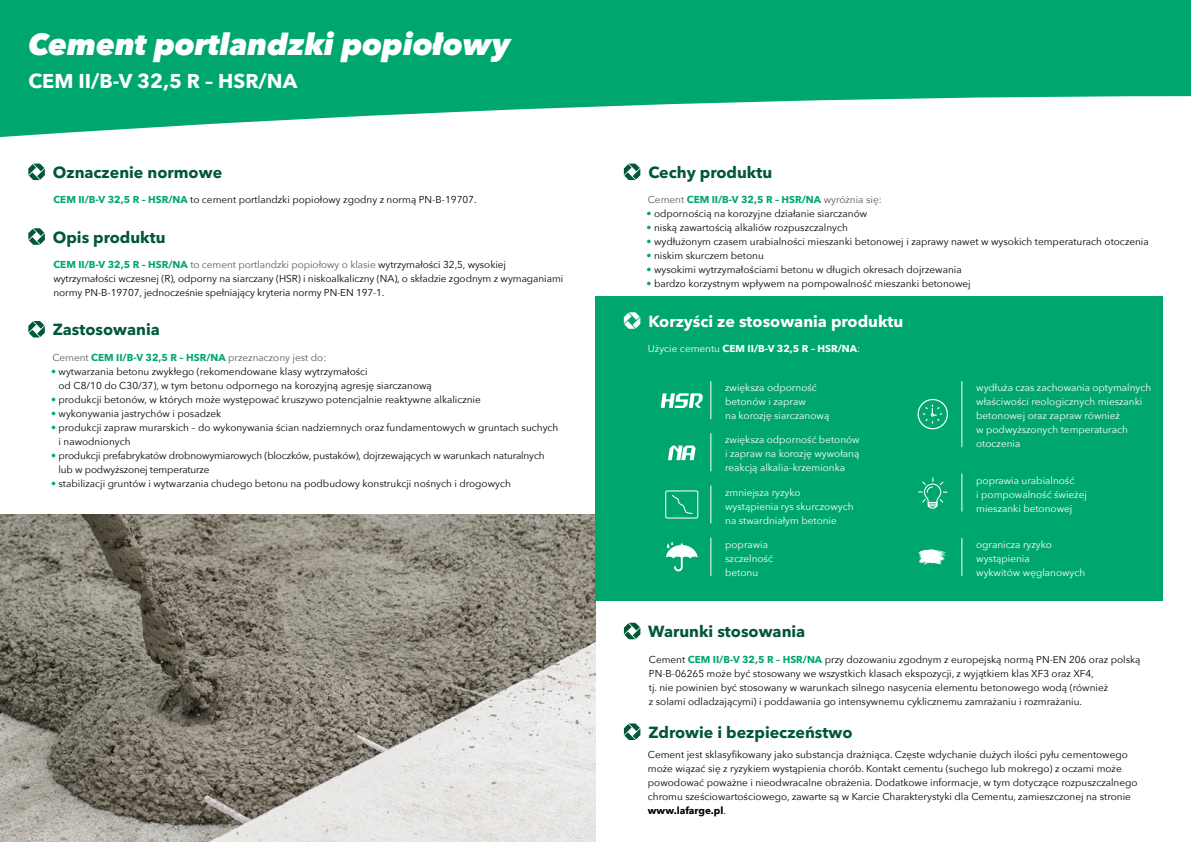
<style>
.page{position:relative;width:1191px;height:842px;background:#fff}
.page>*{position:absolute;margin:0;border:0;box-sizing:border-box;transform-origin:0 0}
.t1{font:italic 800 30px "Avenir Next";color:#fff}
.t2{font:700 20px "Avenir Next";color:#fff}
.t3{font:700 16px "Avenir Lafarge";color:#005836}
.t4{font:700 16px "Avenir Lafarge";color:#fff}
.t5{font:10px/14px "Avenir Next";color:#000}
.t6{font:10px/14px "Avenir Next";color:#fff}
.t7{font:10px "Avenir Next";color:#58595b}
.t8{font:700 10px "Avenir Next";color:#00a76d}
.t9{font:700 10px "Avenir Next";color:#fff}
.s1{font-weight:700;color:#00a76d}
.s2{color:#58595b}
.s3{color:#00a76d}
.s4{font-weight:400;color:#58595b}
.s5{font-weight:400}
.s6{font-weight:700}
</style>
<div class="page">
<img style="left:0;top:514px;width:595px;height:328px">
<div style="left:595px;top:296px;width:567px;height:305px;background:#00a76d"></div>
<svg style="left:917px;top:399px;width:31px;height:30px"></svg>
<hr style="left:710px;top:485px;width:1px;height:38px;background:#fff">
<div style="left:665px;top:490px;width:33px;height:28px;border:1px solid #fff"></div>
<svg style="left:672px;top:495px;width:21px;height:19px"></svg>
<hr style="left:710px;top:381px;width:1px;height:38px;background:#fff">
<hr style="left:710px;top:433px;width:1px;height:38px;background:#fff">
<hr style="left:961px;top:381px;width:1px;height:66px;background:#fff">
<svg style="left:918px;top:477px;width:30px;height:32px"></svg>
<hr style="left:961px;top:473px;width:1px;height:38px;background:#fff">
<svg style="left:917px;top:549px;width:30px;height:16px"></svg>
<hr style="left:961px;top:538px;width:1px;height:38px;background:#fff">
<svg style="left:660px;top:393px;width:43px;height:15px"></svg>
<hr style="left:710px;top:538px;width:1px;height:38px;background:#fff">
<svg style="left:666px;top:541px;width:31px;height:31px"></svg>
<svg style="left:28px;top:164px;width:17px;height:16px"></svg>
<svg style="left:28px;top:228px;width:17px;height:17px"></svg>
<svg style="left:28px;top:321px;width:17px;height:16px"></svg>
<svg style="left:624px;top:164px;width:16px;height:16px"></svg>
<svg style="left:624px;top:312px;width:16px;height:17px"></svg>
<svg style="left:624px;top:623px;width:16px;height:16px"></svg>
<svg style="left:624px;top:723px;width:16px;height:17px"></svg>
<svg style="left:0;top:0;width:1191px;height:138px;fill:#00a76d"></svg>
<svg style="left:668px;top:446px;width:27px;height:14px"></svg>
<h1 class="t1" style="left:28px;top:26px;width:484px">Cement portlandzki popiołowy</h1>
<h2 class="t2" style="left:28px;top:64px;width:270px">CEM II/B-V 32,5 R – HSR/NA</h2>
<h3 class="t3" style="left:53px;top:160px;width:171px">Oznaczenie normowe</h3>
<p class="t5" style="left:53px;top:193px;width:425px"><span class="s1">CEM II/B-V 32,5 R – HSR/NA</span> to cement portlandzki popiołowy zgodny z normą PN-B-19707.</p>
<h3 class="t3" style="left:53px;top:224px;width:114px">Opis produktu</h3>
<p class="t5" style="left:53px;top:257px;width:511px"><span class="s1">CEM II/B-V 32,5 R – HSR/NA</span> <span class="s2">to cement portlandzki popiołowy o klasie</span> wytrzymałości 32,5, wysokiej wytrzymałości wczesnej (R), odporny na siarczany (HSR) i niskoalkaliczny (NA), o składzie zgodnym z wymaganiami normy PN-B-19707, jednocześnie spełniający kryteria normy PN-EN 197-1.</p>
<h3 class="t3" style="left:53px;top:317px;width:108px">Zastosowania</h3>
<p class="t7" style="left:52px;top:349px;width:275px">Cement <span class="s1">CEM II/B-V 32,5 R – HSR/NA</span> przeznaczony jest do:</p>
<p class="t5" style="left:59px;top:364px;width:375px;text-indent:-8px"><span class="s3">•</span> wytwarzania betonu zwykłego (rekomendowane klasy wytrzymałości<br>od C8/10 do C30/37), w tym betonu odpornego na korozyjną agresję siarczanową</p>
<p class="t5" style="left:51px;top:392px;width:431px"><span class="s3">•</span> produkcji betonów, w których może występować kruszywo potencjalnie reaktywne alkalicznie</p>
<p class="t5" style="left:51px;top:406px;width:172px"><span class="s3">•</span> wykonywania jastrychów i posadzek</p>
<p class="t5" style="left:59px;top:420px;width:501px;text-indent:-8px"><span class="s3">•</span> produkcji zapraw murarskich – do wykonywania ścian nadziemnych oraz fundamentowych w gruntach suchych i nawodnionych</p>
<p class="t5" style="left:59px;top:448px;width:487px;text-indent:-8px"><span class="s3">•</span> produkcji prefabrykatów drobnowymiarowych (bloczków, pustaków), dojrzewających w warunkach naturalnych lub w podwyższonej temperaturze</p>
<p class="t5" style="left:51px;top:476px;width:461px"><span class="s3">•</span> stabilizacji gruntów i wytwarzania chudego betonu na podbudowy konstrukcji nośnych i drogowych</p>
<h3 class="t3" style="left:648px;top:160px;width:125px">Cechy produktu</h3>
<p class="t8" style="left:648px;top:191px;width:235px"><span class="s4">Cement</span> CEM II/B-V 32,5 R – HSR/NA <span class="s4">wyróżnia się:</span></p>
<p class="t5" style="left:646px;top:207px;width:222px"><span class="s3">•</span> odpornością na korozyjne działanie siarczanów</p>
<p class="t5" style="left:646px;top:221px;width:203px"><span class="s3">•</span> niską zawartością alkaliów rozpuszczalnych</p>
<p class="t5" style="left:646px;top:235px;width:504px"><span class="s3">•</span> wydłużonym czasem urabialności mieszanki betonowej i zaprawy nawet w wysokich temperaturach otoczenia</p>
<p class="t5" style="left:646px;top:249px;width:119px"><span class="s3">•</span> niskim skurczem betonu</p>
<p class="t5" style="left:646px;top:263px;width:317px"><span class="s3">•</span> wysokimi wytrzymałościami betonu w długich okresach dojrzewania</p>
<p class="t5" style="left:646px;top:277px;width:326px"><span class="s3">•</span> bardzo korzystnym wpływem na pompowalność mieszanki betonowej</p>
<h3 class="t4" style="left:648px;top:308px;width:256px">Korzyści ze stosowania produktu</h3>
<p class="t9" style="left:648px;top:340px;width:214px"><span class="s5">Użycie cementu</span> CEM II/B-V 32,5 R – HSR/NA<span class="s5">:</span></p>
<p class="t6" style="left:725px;top:380px;width:106px">zwiększa odporność betonów i zapraw<br>na korozję siarczanową</p>
<p class="t6" style="left:725px;top:432px;width:136px;text-align:justify">zwiększa odporność betonów i zapraw na korozję wywołaną reakcją alkalia–krzemionka</p>
<p class="t6" style="left:725px;top:485px;width:130px">zmniejsza ryzyko wystąpienia rys skurczowych na stwardniałym betonie</p>
<p class="t6" style="left:725px;top:537px;width:49px">poprawia szczelność betonu</p>
<p class="t6" style="left:976px;top:380px;width:176px">wydłuża czas zachowania optymalnych właściwości reologicznych mieszanki betonowej oraz zapraw również<br>w podwyższonych temperaturach otoczenia</p>
<p class="t6" style="left:976px;top:473px;width:112px">poprawia urabialność<br>i pompowalność świeżej mieszanki betonowej</p>
<p class="t6" style="left:976px;top:537px;width:111px">ogranicza ryzyko wystąpienia<br>wykwitów węglanowych</p>
<h3 class="t3" style="left:648px;top:619px;width:159px">Warunki stosowania</h3>
<p class="t5" style="left:649px;top:652px;width:493px">Cement <span class="s1">CEM II/B-V 32,5 R – HSR/NA</span> przy dozowaniu zgodnym z europejską normą PN-EN 206 oraz polską PN-B-06265 może być stosowany we wszystkich klasach ekspozycji, z wyjątkiem klas XF3 oraz XF4,<br>tj. nie powinien być stosowany w warunkach silnego nasycenia elementu betonowego wodą (również<br>z solami odladzającymi) i poddawania go intensywnemu cyklicznemu zamrażaniu i rozmrażaniu.</p>
<h3 class="t3" style="left:648px;top:720px;width:206px">Zdrowie i bezpieczeństwo</h3>
<p class="t5" style="left:648px;top:747px;width:491px">Cement jest sklasyfikowany jako substancja drażniąca. Częste wdychanie dużych ilości pyłu cementowego może wiązać się z ryzykiem wystąpienia chorób. Kontakt cementu (suchego lub mokrego) z oczami może powodować poważne i nieodwracalne obrażenia. Dodatkowe informacje, w tym dotyczące rozpuszczalnego chromu sześciowartościowego, zawarte są w Karcie Charakterystyki dla Cementu, zamieszczonej na stronie <span class="s6">www.lafarge.pl</span>.</p>
</div>
